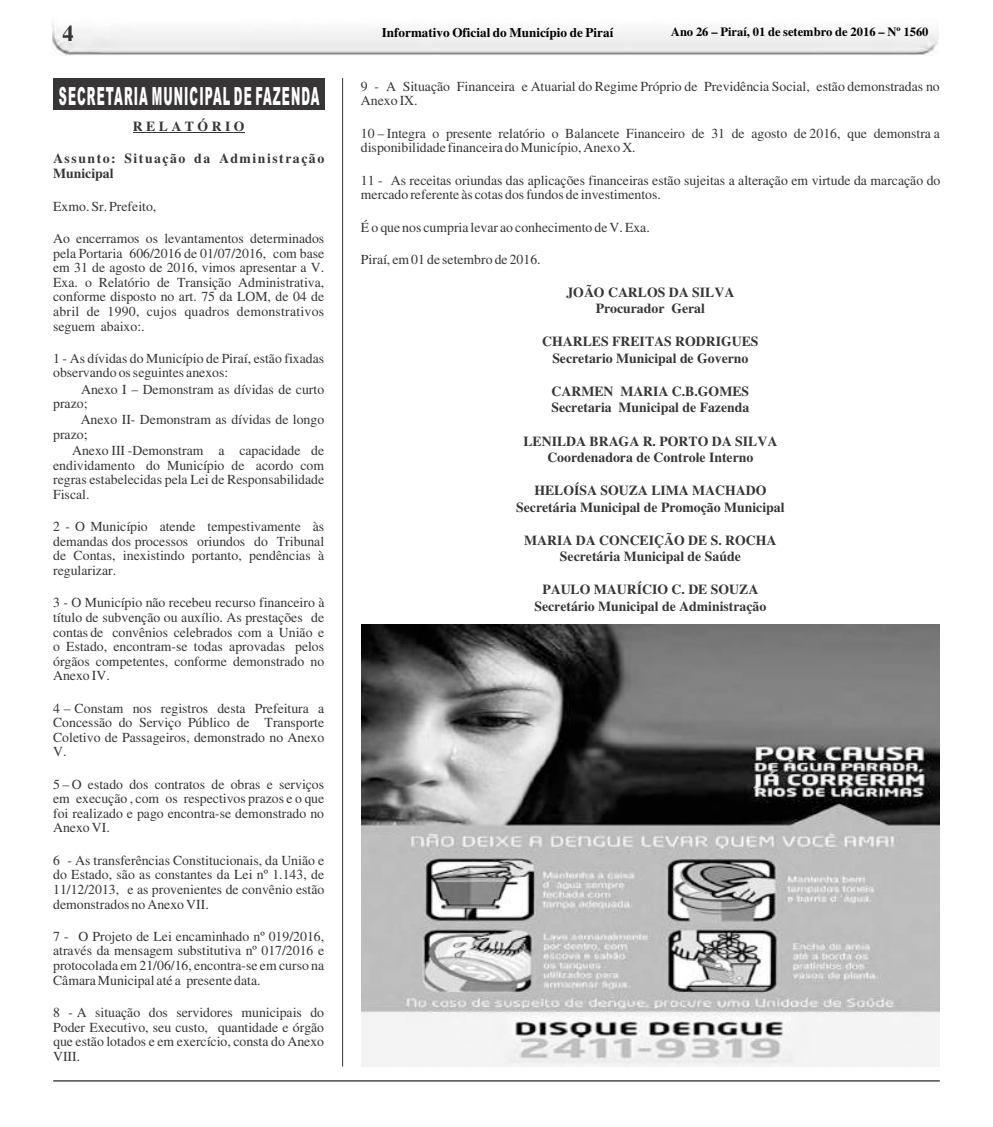
<style>
.page{position:relative;width:993px;height:1127px;background:#fff}
.page>*{position:absolute;margin:0;border:0;box-sizing:border-box;transform-origin:0 0}
.t1{font:900 25px "Arial";letter-spacing:.095em;color:#fff;scale:.45 1}
.t2{font:700 22.5px "Times New Roman";color:#373535}
.t3{font:13.75px/14.6px "Times New Roman";color:#373535;text-align:justify}
.t4{font:700 13.75px/16.5px "Times New Roman";color:#373535;text-align:center}
.t5{font:700 13.75px/14.9px "Times New Roman";letter-spacing:.11em;color:#373535}
.t6{font:700 13.12px "Times New Roman";color:#000}
.t7{font:700 12.5px "Times New Roman";color:#000}
</style>
<div class="page">
<img style="left:52px;top:23px;width:886px;height:33px">
<hr style="left:53px;top:1080px;width:886px;height:1px;background:#000">
<hr style="left:133px;top:132px;width:111px;height:1px;background:#373535">
<div style="left:53px;top:78px;width:271px;height:32px;background:#373535"></div>
<img style="left:361px;top:624px;width:578px;height:442px">
<hr style="left:342px;top:78px;width:1px;height:988px;background:#373535">
<h2 class="t2" style="left:62px;top:26px;width:13px">4</h2>
<p class="t6" style="left:382px;top:28px;width:233px">Informativo Oficial do Município de Piraí</p>
<p class="t7" style="left:670px;top:28px;width:259px">Ano 26 – Piraí, 01 de setembro de 2016 – Nº 1560</p>
<h1 class="t1" style="left:59px;top:87px;width:580px">SECRETARIA MUNICIPAL DE FAZENDA</h1>
<p class="t4" style="left:133px;top:119px;width:113px">R E L A T Ó R I O</p>
<p class="t5" style="left:53px;top:153px;width:272px">Assunto: Situação da Administração<br>Municipal</p>
<p class="t3" style="left:53px;top:200px;width:105px">Exmo. Sr. Prefeito,</p>
<p class="t3" style="left:53px;top:233px;width:272px">Ao encerramos os levantamentos determinados pela Portaria 606/2016 de 01/07/2016, com base em 31 de agosto de 2016, vimos apresentar a V.<br>Exa. o Relatório de Transição Administrativa, conforme disposto no art. 75 da LOM, de 04 de abril de 1990, cujos quadros demonstrativos seguem abaixo:.</p>
<p class="t3" style="left:53px;top:352px;width:272px">1 - As dívidas do Município de Piraí, estão fixadas observando os seguintes anexos:</p>
<p class="t3" style="left:53px;top:383px;width:272px;text-indent:28px">Anexo I – Demonstram as dívidas de curto prazo;</p>
<p class="t3" style="left:53px;top:414px;width:272px;text-indent:28px">Anexo II- Demonstram as dívidas de longo prazo;</p>
<p class="t3" style="left:53px;top:445px;width:272px;text-indent:19px">Anexo III -Demonstram a capacidade de endividamento do Município de acordo com regras estabelecidas pela Lei de Responsabilidade Fiscal.</p>
<p class="t3" style="left:53px;top:521px;width:272px">2 - O Município atende tempestivamente às demandas dos processos oriundos do Tribunal de Contas, inexistindo portanto, pendências à regularizar.</p>
<p class="t3" style="left:53px;top:597px;width:273px">3 - O Município não recebeu recurso financeiro à título de subvenção ou auxílio. As prestações de contas de convênios celebrados com a União e o Estado, encontram-se todas aprovadas pelos órgãos competentes, conforme demonstrado no Anexo IV.</p>
<p class="t3" style="left:53px;top:702px;width:272px">4 – Constam nos registros desta Prefeitura a Concessão do Serviço Público de Transporte Coletivo de Passageiros, demonstrado no Anexo V.</p>
<p class="t3" style="left:53px;top:778px;width:272px">5 – O estado dos contratos de obras e serviços em execução , com os respectivos prazos e o que foi realizado e pago encontra-se demonstrado no Anexo VI.</p>
<p class="t3" style="left:53px;top:854px;width:272px">6 - As transferências Constitucionais, da União e do Estado, são as constantes da Lei nº 1.143, de 11/12/2013, e as provenientes de convênio estão demonstrados no Anexo VII.</p>
<p class="t3" style="left:53px;top:930px;width:272px">7 - O Projeto de Lei encaminhado nº 019/2016, através da mensagem substitutiva nº 017/2016 e protocolada em 21/06/16, encontra-se em curso na Câmara Municipal até a presente data.</p>
<p class="t3" style="left:53px;top:1006px;width:272px">8 - A situação dos servidores municipais do Poder Executivo, seu custo, quantidade e órgão que estão lotados e em exercício, consta do Anexo VIII.</p>
<p class="t3" style="left:361px;top:80px;width:580px">9 - A Situação Financeira e Atuarial do Regime Próprio de Previdência Social, estão demonstradas no<br>Anexo IX.</p>
<p class="t3" style="left:361px;top:127px;width:580px">10 – Integra o presente relatório o Balancete Financeiro de 31 de agosto de 2016, que demonstra a disponibilidade financeira do Município, Anexo X.</p>
<p class="t3" style="left:361px;top:174px;width:581px">11 - As receitas oriundas das aplicações financeiras estão sujeitas a alteração em virtude da marcação do mercado referente às cotas dos fundos de investimentos.</p>
<p class="t3" style="left:361px;top:221px;width:290px">É o que nos cumpria levar ao conhecimento de V. Exa.</p>
<p class="t3" style="left:361px;top:253px;width:181px">Piraí, em 01 de setembro de 2016.</p>
<p class="t4" style="left:566px;top:285px;width:169px">JOÃO CARLOS DA SILVA<br>Procurador Geral</p>
<p class="t4" style="left:542px;top:335px;width:218px">CHARLES FREITAS RODRIGUES<br>Secretario Municipal de Governo</p>
<p class="t4" style="left:551px;top:384px;width:199px;text-align:left">CARMEN MARIA C.B.GOMES<br>Secretaria Municipal de Fazenda</p>
<p class="t4" style="left:523px;top:434px;width:255px">LENILDA BRAGA R. PORTO DA SILVA<br>Coordenadora de Controle Interno</p>
<p class="t4" style="left:516px;top:484px;width:270px">HELOÍSA SOUZA LIMA MACHADO<br>Secretária Municipal de Promoção Municipal</p>
<p class="t4" style="left:524px;top:533px;width:254px">MARIA DA CONCEIÇÃO DE S. ROCHA<br>Secretária Municipal de Saúde</p>
<p class="t4" style="left:534px;top:583px;width:233px">PAULO MAURÍCIO C. DE SOUZA<br>Secretário Municipal de Administração</p>
</div>
